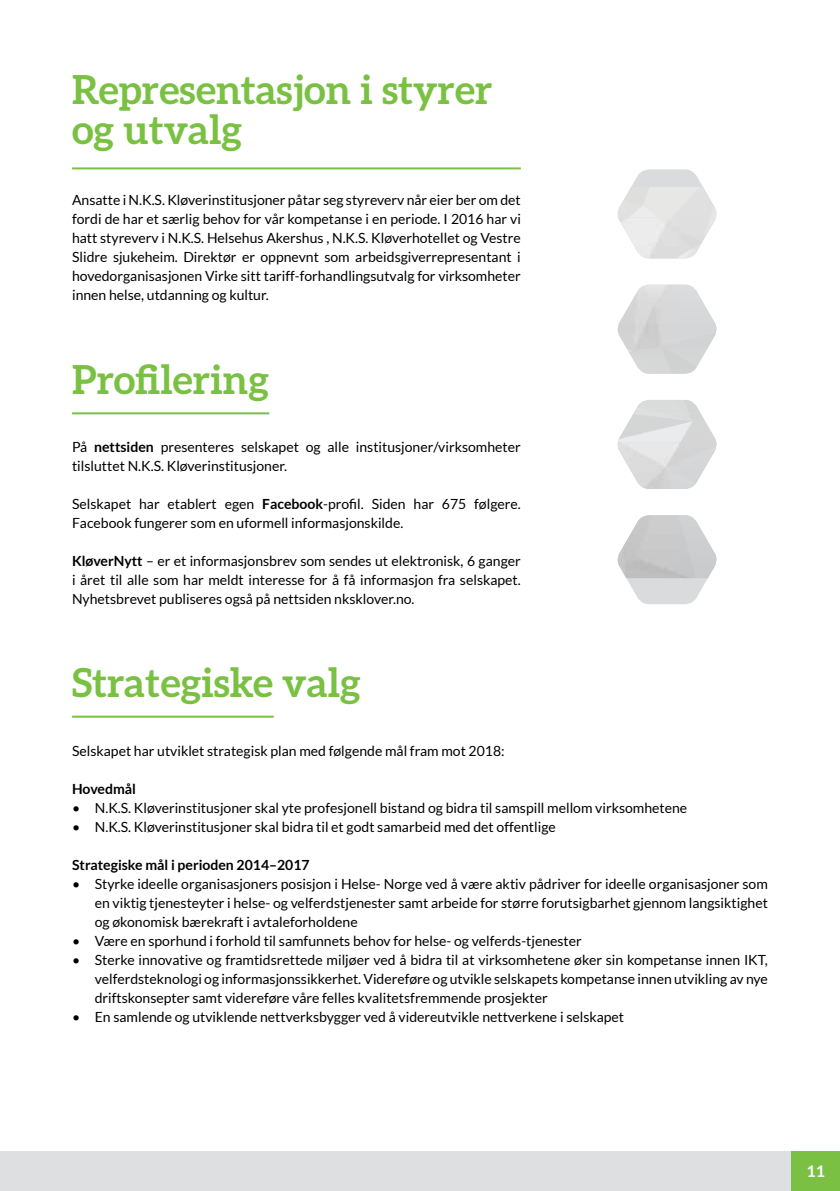
<style>
.page{position:relative;width:840px;height:1191px;background:#fff}
.page>*{position:absolute;margin:0;border:0;box-sizing:border-box;transform-origin:0 0}
.t1{font:700 40px/40px "Aleo";color:#7ac143}
.t2{font:700 16px "Lato";color:#fff}
.t3{font:14px/19px "Lato";color:#000;text-align:justify}
.t4{font:700 14px "Lato";color:#000}
.s1{font-weight:700}
</style>
<div class="page">
<div style="left:0;top:1151px;width:791px;height:40px;background:#dedfe0"></div>
<div style="left:791px;top:1151px;width:48px;height:40px;background:#7ac143"></div>
<hr style="left:72px;top:167px;width:448px;height:2px;background:#7ac143">
<hr style="left:72px;top:412px;width:197px;height:2px;background:#7ac143">
<hr style="left:72px;top:715px;width:201px;height:2px;background:#7ac143">
<svg style="left:626px;top:169px;width:91px;height:435px;fill:#dadbdc"></svg>
<img style="left:617px;top:187px;width:99px;height:30px">
<img style="left:617px;top:442px;width:100px;height:136px">
<img style="left:617px;top:217px;width:100px;height:132px">
<img style="left:618px;top:349px;width:98px;height:93px">
<h1 class="t1" style="left:72px;top:69px;width:421px">Representasjon i styrer og utvalg</h1>
<p class="t3" style="left:72px;top:190px;width:450px">Ansatte i N.K.S. Kløverinstitusjoner påtar seg styreverv når eier ber om det fordi de har et særlig behov for vår kompetanse i en periode. I 2016 har vi hatt styreverv i N.K.S. Helsehus Akershus , N.K.S. Kløverhotellet og Vestre Slidre sjukeheim. Direktør er oppnevnt som arbeidsgiverrepresentant i hovedorganisasjonen Virke sitt tariff-forhandlingsutvalg for virksomheter innen helse, utdanning og kultur.</p>
<h1 class="t1" style="left:72px;top:359px;width:198px">Profilering</h1>
<p class="t3" style="left:72px;top:437px;width:450px">På <span class="s1">nettsiden</span> presenteres selskapet og alle institusjoner/virksomheter tilsluttet N.K.S. Kløverinstitusjoner.</p>
<p class="t3" style="left:72px;top:494px;width:450px">Selskapet har etablert egen <span class="s1">Facebook</span>-profil. Siden har 675 følgere.<br>Facebook fungerer som en uformell informasjonskilde.</p>
<p class="t3" style="left:72px;top:551px;width:450px"><span class="s1">KløverNytt</span> – er et informasjonsbrev som sendes ut elektronisk, 6 ganger i året til alle som har meldt interesse for å få informasjon fra selskapet.<br>Nyhetsbrevet publiseres også på nettsiden nksklover.no.</p>
<h1 class="t1" style="left:72px;top:662px;width:290px">Strategiske valg</h1>
<p class="t3" style="left:72px;top:741px;width:434px">Selskapet har utviklet strategisk plan med følgende mål fram mot 2018:</p>
<p class="t4" style="left:72px;top:781px;width:65px">Hovedmål</p>
<p class="t3" style="left:72px;top:798px;width:616px">• N.K.S. Kløverinstitusjoner skal yte profesjonell bistand og bidra til samspill mellom virksomhetene</p>
<p class="t3" style="left:72px;top:817px;width:485px">• N.K.S. Kløverinstitusjoner skal bidra til et godt samarbeid med det offentlige</p>
<p class="t4" style="left:72px;top:857px;width:239px">Strategiske mål i perioden 2014–2017</p>
<p class="t3" style="left:95px;top:874px;width:674px;text-indent:-23px">• Styrke ideelle organisasjoners posisjon i Helse- Norge ved å være aktiv pådriver for ideelle organisasjoner som en viktig tjenesteyter i helse- og velferdstjenester samt arbeide for større forutsigbarhet gjennom langsiktighet og økonomisk bærekraft i avtaleforholdene</p>
<p class="t3" style="left:72px;top:931px;width:511px">• Være en sporhund i forhold til samfunnets behov for helse- og velferds-tjenester</p>
<p class="t3" style="left:95px;top:950px;width:674px;text-indent:-23px">• Sterke innovative og framtidsrettede miljøer ved å bidra til at virksomhetene øker sin kompetanse innen IKT, velferdsteknologi og informasjonssikkerhet. Videreføre og utvikle selskapets kompetanse innen utvikling av nye driftskonsepter samt videreføre våre felles kvalitetsfremmende prosjekter</p>
<p class="t3" style="left:72px;top:1007px;width:553px">• En samlende og utviklende nettverksbygger ved å videreutvikle nettverkene i selskapet</p>
<p class="t2" style="left:806px;top:1161px;width:20px">11</p>
</div>
